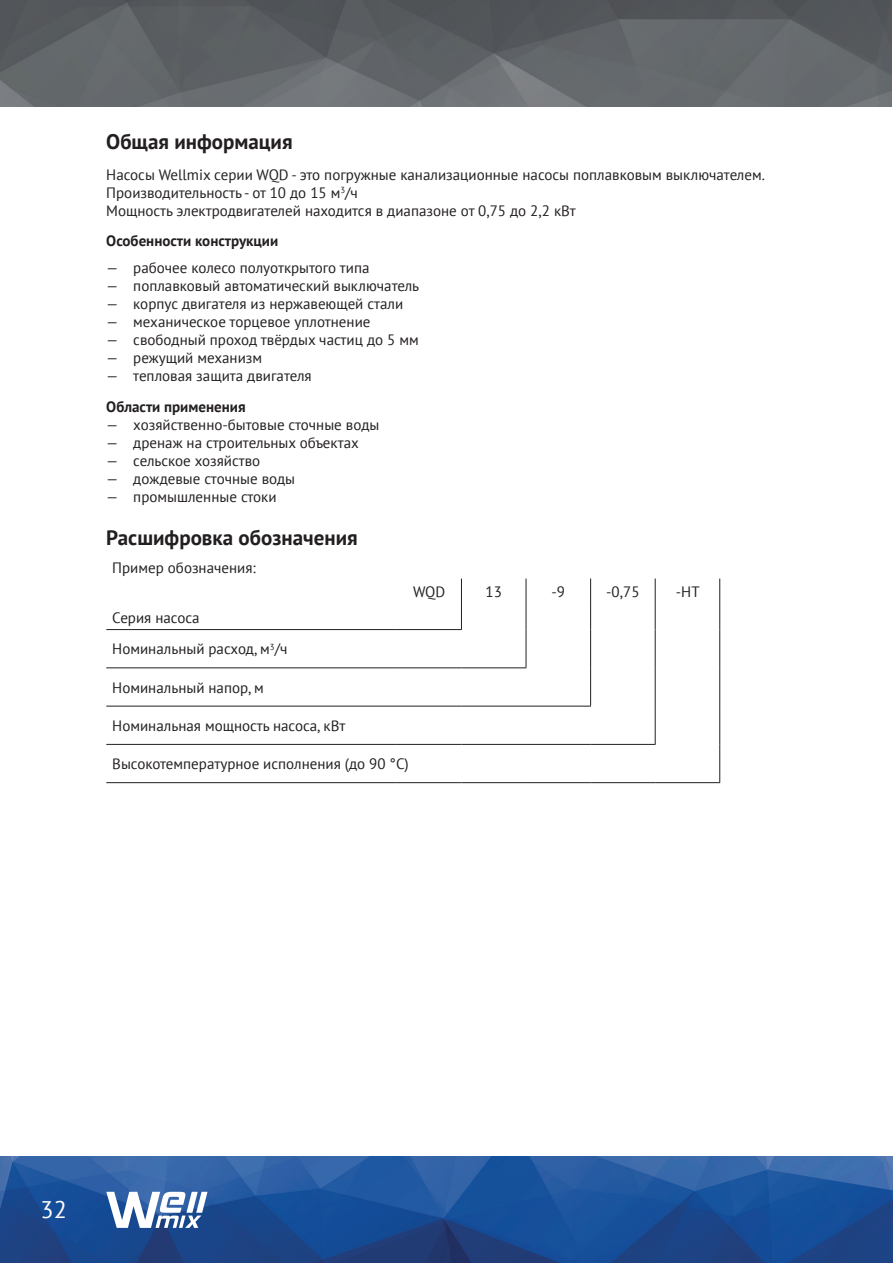
<style>
.page{position:relative;width:893px;height:1263px;background:#fff}
.page>*{position:absolute;margin:0;border:0;box-sizing:border-box;transform-origin:0 0}
.t1{font:24px "PT Sans";color:#fff}
.Н_2{font:700 21px "PT Sans";color:#231f20}
.Основной_текст{font:15px "PT Sans";color:#231f20}
.Основной_текст-2{font:700 15px "PT Sans";color:#231f20}
</style>
<div class="page">
<img style="left:0;top:1157px;width:893px;height:106px">
<svg style="left:106px;top:1192px;width:101px;height:36px"></svg>
<img style="left:0;top:0;width:892px;height:106px">
<svg style="left:461px;top:578px;width:1px;height:51px"></svg>
<svg style="left:526px;top:578px;width:1px;height:52px"></svg>
<svg style="left:590px;top:578px;width:1px;height:52px"></svg>
<svg style="left:655px;top:578px;width:1px;height:52px"></svg>
<svg style="left:719px;top:578px;width:1px;height:52px"></svg>
<hr style="left:106px;top:629px;width:291px;height:1px;background:#231f20">
<hr style="left:397px;top:629px;width:65px;height:1px;background:#231f20">
<hr style="left:526px;top:630px;width:1px;height:37px;background:#231f20">
<hr style="left:590px;top:630px;width:1px;height:38px;background:#231f20">
<hr style="left:655px;top:630px;width:1px;height:38px;background:#231f20">
<hr style="left:719px;top:630px;width:1px;height:38px;background:#231f20">
<hr style="left:106px;top:667px;width:291px;height:1px;background:#231f20">
<hr style="left:397px;top:667px;width:64px;height:1px;background:#231f20">
<hr style="left:461px;top:667px;width:65px;height:1px;background:#231f20">
<hr style="left:655px;top:668px;width:1px;height:38px;background:#231f20">
<hr style="left:719px;top:668px;width:1px;height:38px;background:#231f20">
<hr style="left:106px;top:706px;width:291px;height:1px;background:#231f20">
<hr style="left:397px;top:706px;width:64px;height:1px;background:#231f20">
<hr style="left:461px;top:706px;width:65px;height:1px;background:#231f20">
<hr style="left:526px;top:706px;width:65px;height:1px;background:#231f20">
<hr style="left:106px;top:744px;width:291px;height:1px;background:#231f20">
<hr style="left:397px;top:744px;width:64px;height:1px;background:#231f20">
<hr style="left:461px;top:744px;width:65px;height:1px;background:#231f20">
<hr style="left:526px;top:744px;width:65px;height:1px;background:#231f20">
<hr style="left:591px;top:744px;width:65px;height:1px;background:#231f20">
<hr style="left:106px;top:782px;width:291px;height:1px;background:#231f20">
<hr style="left:397px;top:782px;width:64px;height:1px;background:#231f20">
<hr style="left:461px;top:782px;width:65px;height:1px;background:#231f20">
<hr style="left:526px;top:782px;width:65px;height:1px;background:#231f20">
<hr style="left:591px;top:782px;width:64px;height:1px;background:#231f20">
<hr style="left:655px;top:782px;width:65px;height:1px;background:#231f20">
<hr style="left:655px;top:706px;width:1px;height:38px;background:#231f20">
<hr style="left:719px;top:706px;width:1px;height:38px;background:#231f20">
<hr style="left:719px;top:744px;width:1px;height:38px;background:#231f20">
<hr style="left:590px;top:668px;width:1px;height:38px;background:#231f20">
<p class="Н_2" style="left:106px;top:128px;width:188px">Общая информация</p>
<p class="Основной_текст" style="left:106px;top:165px;width:660px">Насосы Wellmix серии WQD - это погружные канализационные насосы поплавковым выключателем.</p>
<p class="Основной_текст" style="left:106px;top:183px;width:253px">Производительность - от 10 до 15 м<sup>3</sup>/ч</p>
<p class="Основной_текст" style="left:106px;top:201px;width:471px">Мощность электродвигателей находится в диапазоне от 0,75 до 2,2 кВт</p>
<p class="Основной_текст-2" style="left:106px;top:231px;width:173px">Особенности конструкции</p>
<p class="Основной_текст" style="left:106px;top:258px;width:265px">— рабочее колесо полуоткрытого типа</p>
<p class="Основной_текст" style="left:106px;top:276px;width:314px">— поплавковый автоматический выключатель</p>
<p class="Основной_текст" style="left:106px;top:294px;width:298px">— корпус двигателя из нержавеющей стали</p>
<p class="Основной_текст" style="left:106px;top:312px;width:266px">— механическое торцевое уплотнение</p>
<p class="Основной_текст" style="left:106px;top:330px;width:314px">— свободный проход твёрдых частиц до 5 мм</p>
<p class="Основной_текст" style="left:106px;top:348px;width:157px">— режущий механизм</p>
<p class="Основной_текст" style="left:106px;top:366px;width:207px">— тепловая защита двигателя</p>
<p class="Основной_текст-2" style="left:106px;top:397px;width:141px">Области применения</p>
<p class="Основной_текст" style="left:106px;top:415px;width:275px">— хозяйственно-бытовые сточные воды</p>
<p class="Основной_текст" style="left:106px;top:433px;width:254px">— дренаж на строительных объектах</p>
<p class="Основной_текст" style="left:106px;top:451px;width:155px">— сельское хозяйство</p>
<p class="Основной_текст" style="left:106px;top:469px;width:190px">— дождевые сточные воды</p>
<p class="Основной_текст" style="left:106px;top:487px;width:172px">— промышленные стоки</p>
<p class="Н_2" style="left:106px;top:523px;width:253px">Расшифровка обозначения</p>
<p class="Основной_текст" style="left:112px;top:558px;width:145px">Пример обозначения:</p>
<p class="Основной_текст" style="left:413px;top:582px;width:34px">WQD</p>
<p class="Основной_текст" style="left:486px;top:582px;width:18px">13</p>
<p class="Основной_текст" style="left:551px;top:582px;width:15px">-9</p>
<p class="Основной_текст" style="left:606px;top:582px;width:35px">-0,75</p>
<p class="Основной_текст" style="left:676px;top:582px;width:25px">-НТ</p>
<p class="Основной_текст" style="left:112px;top:608px;width:89px">Серия насоса</p>
<p class="Основной_текст" style="left:112px;top:640px;width:177px">Номинальный расход, м<sup>3</sup>/ч</p>
<p class="Основной_текст" style="left:112px;top:678px;width:153px">Номинальный напор, м</p>
<p class="Основной_текст" style="left:112px;top:716px;width:235px">Номинальная мощность насоса, кВт</p>
<p class="Основной_текст" style="left:112px;top:754px;width:298px">Высокотемпературное исполнения (до 90 °С)</p>
<h1 class="t1" style="left:41px;top:1194px;width:28px">32</h1>
</div>
